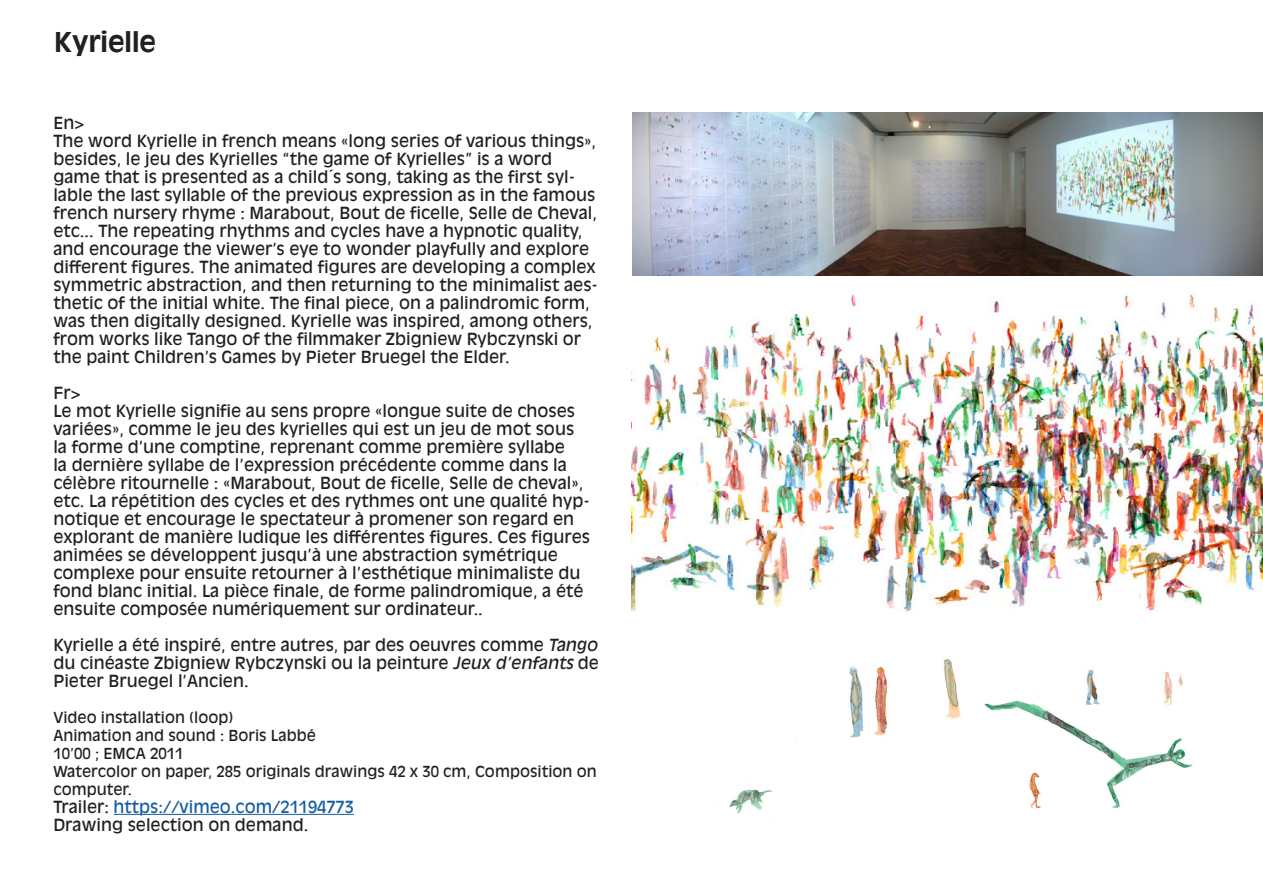
<style>
.page{position:relative;width:1263px;height:893px;background:#fff}
.page>*{position:absolute;margin:0;border:0;box-sizing:border-box;transform-origin:0 0}
.t1{font:700 27px "Antique Olive Std";color:#231f20}
.t2{font:16.5px/18px "Antique Olive Std";color:#231f20}
.t3{font:16.5px "Antique Olive Std";color:#175d9e}
.t4{font:15px/18px "Antique Olive Std";color:#231f20}
.s1{font-style:italic}
.s2{color:#231f20}
</style>
<div class="page">
<img style="left:631px;top:113px;width:632px;height:498px">
<hr style="left:114px;top:814px;width:240px;height:1px;background:#175d9e">
<img style="left:717px;top:658px;width:476px;height:156px">
<p class="t1" style="left:54px;top:26px;width:104px">Kyrielle</p>
<p class="t2" style="left:53px;top:114px;width:32px">En&gt;</p>
<p class="t2" style="left:53px;top:132px;width:546px">The word Kyrielle in french means «long series of various things», besides, le jeu des Kyrielles “the game of Kyrielles” is a word game that is presented as a child´s song, taking as the first syl&shy;lable the last syllable of the previous expression as in the famous french nursery rhyme : Marabout, Bout de ficelle, Selle de Cheval, etc... The repeating rhythms and cycles have a hypnotic quality, and encourage the viewer’s eye to wonder playfully and explore different figures. The animated figures are developing a complex symmetric abstraction, and then returning to the minimalist aes&shy;thetic of the initial white. The final piece, on a palindromic form, was then digitally designed. Kyrielle was inspired, among others, from works like Tango of the filmmaker Zbigniew Rybczynski or the paint Children’s Games by Pieter Bruegel the Elder.</p>
<p class="t2" style="left:53px;top:384px;width:29px">Fr&gt;</p>
<p class="t2" style="left:53px;top:402px;width:538px">Le mot Kyrielle signifie au sens propre «longue suite de choses variées», comme le jeu des kyrielles qui est un jeu de mot sous la forme d’une comptine, reprenant comme première syllabe<br>la dernière syllabe de l’expression précédente comme dans la célèbre ritournelle : «Marabout, Bout de ficelle, Selle de cheval», etc. La répétition des cycles et des rythmes ont une qualité hyp&shy;notique et encourage le spectateur à promener son regard en explorant de manière ludique les différentes figures. Ces figures animées se développent jusqu’à une abstraction symétrique complexe pour ensuite retourner à l’esthétique minimaliste du fond blanc initial. La pièce finale, de forme palindromique, a été ensuite composée numériquement sur ordinateur..</p>
<p class="t2" style="left:53px;top:636px;width:547px;text-align:justify">Kyrielle a été inspiré, entre autres, par des oeuvres comme <span class="s1">Tango </span>du cinéaste Zbigniew Rybczynski ou la peinture <span class="s1">Jeux d’enfants</span> de Pieter Bruegel l’Ancien.</p>
<p class="t4" style="left:53px;top:708px;width:182px">Video installation (loop)</p>
<p class="t4" style="left:53px;top:726px;width:264px">Animation and sound : Boris Labbé</p>
<p class="t4" style="left:53px;top:744px;width:132px">10’00 ; EMCA 2011</p>
<p class="t4" style="left:53px;top:762px;width:545px">Watercolor on paper, 285 originals drawings 42 x 30 cm, Composition on computer.</p>
<p class="t3" style="left:53px;top:797px;width:302px"><span class="s2">Trailer:</span> https://vimeo.com/21194773</p>
<p class="t2" style="left:53px;top:816px;width:256px">Drawing selection on demand.</p>
</div>
